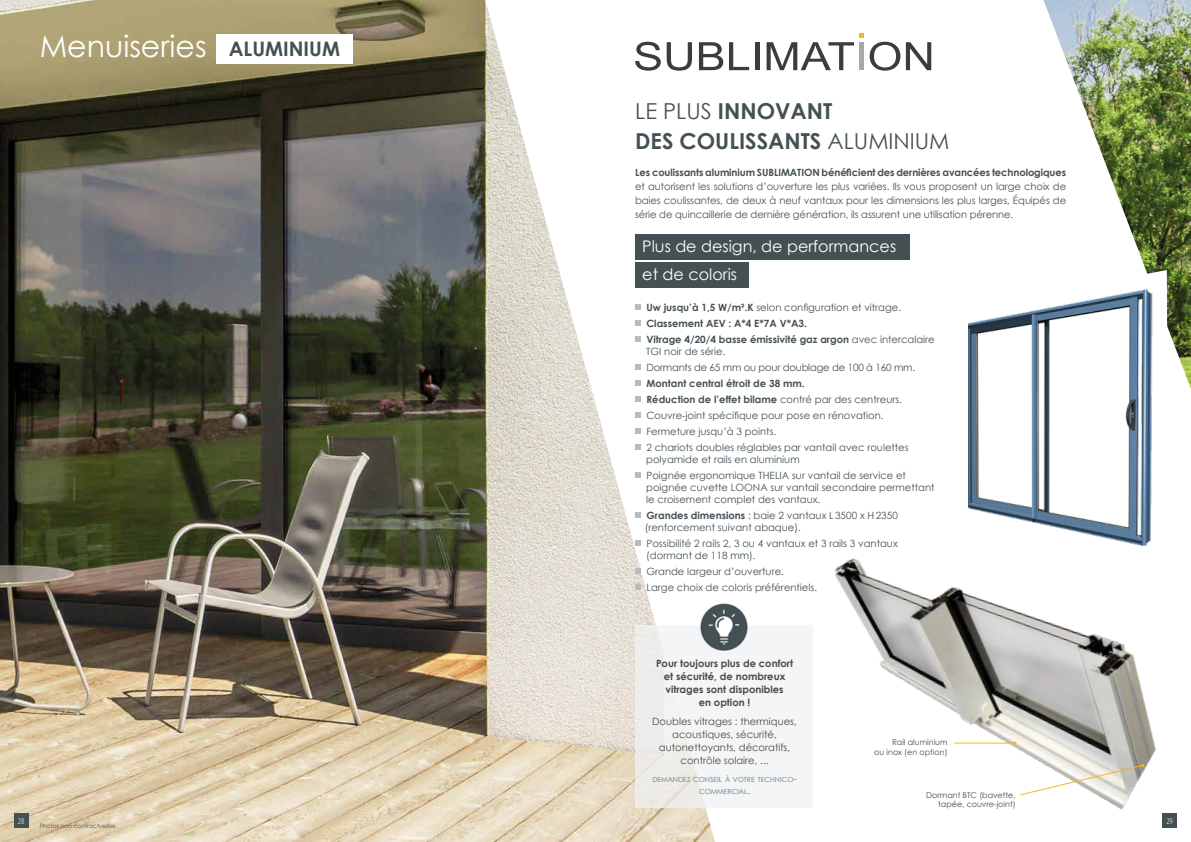
<style>
.page{position:relative;width:1191px;height:842px;background:#fff}
.page>*{position:absolute;margin:0;border:0;box-sizing:border-box;transform-origin:0 0}
.t1{font:30px "Century Gothic";color:#fff}
.t2{font:700 22px/30px "Century Gothic";color:#455055}
.t3{font:16px/28px "Century Gothic";color:#fff}
.t4{font:10px/16px "Century Gothic";color:#455055}
.t5{font:700 10px/16px "Century Gothic";letter-spacing:-.01em;color:#455055}
.t6{font:10px/13px "Century Gothic";color:#4a4a49;text-align:center}
.t7{font:700 10px/13px "Century Gothic";color:#4a4a49;text-align:center}
.t8{font:10px/16px "Century Gothic";letter-spacing:-.02em;color:#455055}
.t9{font:300 condensed 9px "Myriad Pro";color:#fff}
.t10{font:8px/9.6px "Century Gothic";color:#4a4a49;text-align:right}
.t11{font:7px/12px "Century Gothic";color:#6a767c;text-align:center}
.t12{font:italic 6px "Century Gothic";color:#455055}
.s1{font-weight:700;font-size:20px;color:#455055}
.s2{font-weight:400}
.s3{font-weight:700}
.s4{font-size:10px}
</style>
<div class="page">
<img style="left:0;top:0;width:715px;height:842px">
<img style="left:1043px;top:0;width:148px;height:389px">
<svg style="left:1043px;top:270px;width:125px;height:119px"></svg>
<img style="left:968px;top:286px;width:189px;height:227px">
<div style="left:216px;top:34px;width:136px;height:30px;background:#fff"></div>
<svg style="left:635px;top:304px;width:6px;height:6px"></svg>
<svg style="left:635px;top:320px;width:6px;height:6px"></svg>
<svg style="left:635px;top:336px;width:6px;height:6px"></svg>
<svg style="left:635px;top:364px;width:6px;height:6px"></svg>
<svg style="left:635px;top:380px;width:6px;height:6px"></svg>
<svg style="left:635px;top:396px;width:6px;height:6px"></svg>
<svg style="left:635px;top:412px;width:6px;height:6px"></svg>
<svg style="left:635px;top:428px;width:6px;height:6px"></svg>
<svg style="left:635px;top:444px;width:6px;height:6px"></svg>
<svg style="left:635px;top:472px;width:6px;height:6px"></svg>
<svg style="left:635px;top:512px;width:6px;height:6px"></svg>
<svg style="left:635px;top:540px;width:6px;height:6px"></svg>
<svg style="left:635px;top:568px;width:6px;height:6px"></svg>
<svg style="left:635px;top:584px;width:6px;height:6px"></svg>
<div style="left:635px;top:262px;width:113px;height:25px;background:#455055"></div>
<div style="left:635px;top:234px;width:274px;height:26px;background:#455055"></div>
<img style="left:834px;top:513px;width:343px;height:315px">
<svg style="left:1019px;top:764px;width:125px;height:32px"></svg>
<hr style="left:953px;top:743px;width:62px;height:1px;background:#fab31e">
<div style="left:635px;top:625px;width:178px;height:183px;background:#f0f2f3"></div>
<img style="left:698px;top:601px;width:50px;height:50px">
<svg style="left:635px;top:42px;width:57px;height:29px"></svg>
<svg style="left:699px;top:42px;width:24px;height:28px"></svg>
<svg style="left:729px;top:42px;width:20px;height:28px"></svg>
<hr style="left:755px;top:42px;width:4px;height:28px;background:#3c3c3b">
<svg style="left:869px;top:42px;width:31px;height:29px"></svg>
<svg style="left:906px;top:42px;width:25px;height:28px"></svg>
<svg style="left:766px;top:34px;width:97px;height:36px"></svg>
<div style="left:14px;top:814px;width:14px;height:14px;background:#455055"></div>
<div style="left:1162px;top:814px;width:14px;height:14px;background:#455055"></div>
<h1 class="t1" style="left:40px;top:25px;width:302px">Menuiseries <span class="s1">ALUMINIUM</span></h1>
<h2 class="t2" style="left:635px;top:95px;width:316px"><span class="s2">LE PLUS</span> INNOVANT<br>DES COULISSANTS <span class="s2">ALUMINIUM</span></h2>
<p class="t5" style="left:635px;top:164px;width:432px">Les coulissants aluminium SUBLIMATION bénéficient des dernières avancées technologiques</p>
<p class="t4" style="left:635px;top:179px;width:432px;line-height:14px;text-align:justify">et autorisent les solutions d’ouverture les plus variées. Ils vous proposent un large choix de baies coulissantes, de deux à neuf vantaux pour les dimensions les plus larges, Équipés de série de quincaillerie de dernière génération, ils assurent une utilisation pérenne.</p>
<h3 class="t3" style="left:642px;top:232px;width:255px">Plus de design, de performances et de coloris</h3>
<p class="t5" style="left:646px;top:299px;width:290px">Uw jusqu’à 1,5 W/m².K <span class="s2">selon configuration et vitrage.<br></span>Classement AEV : A*4 E*7A V*A3.<br>Vitrage 4/20/4 basse émissivité gaz argon <span class="s2">avec intercalaire</span></p>
<p class="t8" style="left:646px;top:343px;width:270px">TGI noir de série.<br>Dormants de 65 mm ou pour doublage de 100 à 160 mm.</p>
<p class="t4" style="left:646px;top:375px;width:264px"><span class="s3">Montant central étroit de 38 mm.<br>Réduction de l’effet bilame</span> contré par des centreurs.<br>Couvre-joint spécifique pour pose en rénovation.<br>Fermeture jusqu’à 3 points.<br>2 chariots doubles réglables par vantail avec roulettes</p>
<p class="t4" style="left:646px;top:451px;width:261px">polyamide et rails en aluminium<br>Poignée ergonomique THELIA sur vantail de service et</p>
<p class="t4" style="left:646px;top:481px;width:290px;line-height:12px">poignée cuvette LOONA sur vantail secondaire permettant le croisement complet des vantaux.</p>
<p class="t4" style="left:645px;top:509px;width:255px;line-height:12px"><span class="s3">Grandes dimensions</span> : baie 2 vantaux L3500 x H2350 (renforcement suivant abaque).</p>
<p class="t4" style="left:646px;top:537px;width:253px;line-height:12px">Possibilité 2 rails 2, 3 ou 4 vantaux et 3 rails 3 vantaux (dormant de 118 mm).</p>
<p class="t4" style="left:646px;top:563px;width:172px">Grande largeur d’ouverture.<br>Large choix de coloris préférentiels.</p>
<p class="t7" style="left:656px;top:656px;width:138px">Pour toujours plus de confort et sécurité, de nombreux vitrages sont disponibles<br>en option !</p>
<p class="t6" style="left:652px;top:714px;width:146px">Doubles vitrages : thermiques, acoustiques, sécurité, autonettoyants, décoratifs, contrôle solaire, ...</p>
<p class="t11" style="left:652px;top:773px;width:146px">DEMANDEZ CONSEIL À VOTRE TECHNICO<span class="s4">-<br></span>COMMERCIAL<span class="s4">.</span></p>
<p class="t10" style="left:874px;top:737px;width:75px">Rail aluminium<br>ou inox (en option)</p>
<p class="t10" style="left:926px;top:790px;width:91px">Dormant BTC (bavette, tapée, couvre-joint)</p>
<p class="t9" style="left:18px;top:816px;width:8px">28</p>
<p class="t9" style="left:1166px;top:816px;width:8px">29</p>
<p class="t12" style="left:40px;top:821px;width:79px">Photos non contractuelles.</p>
</div>
